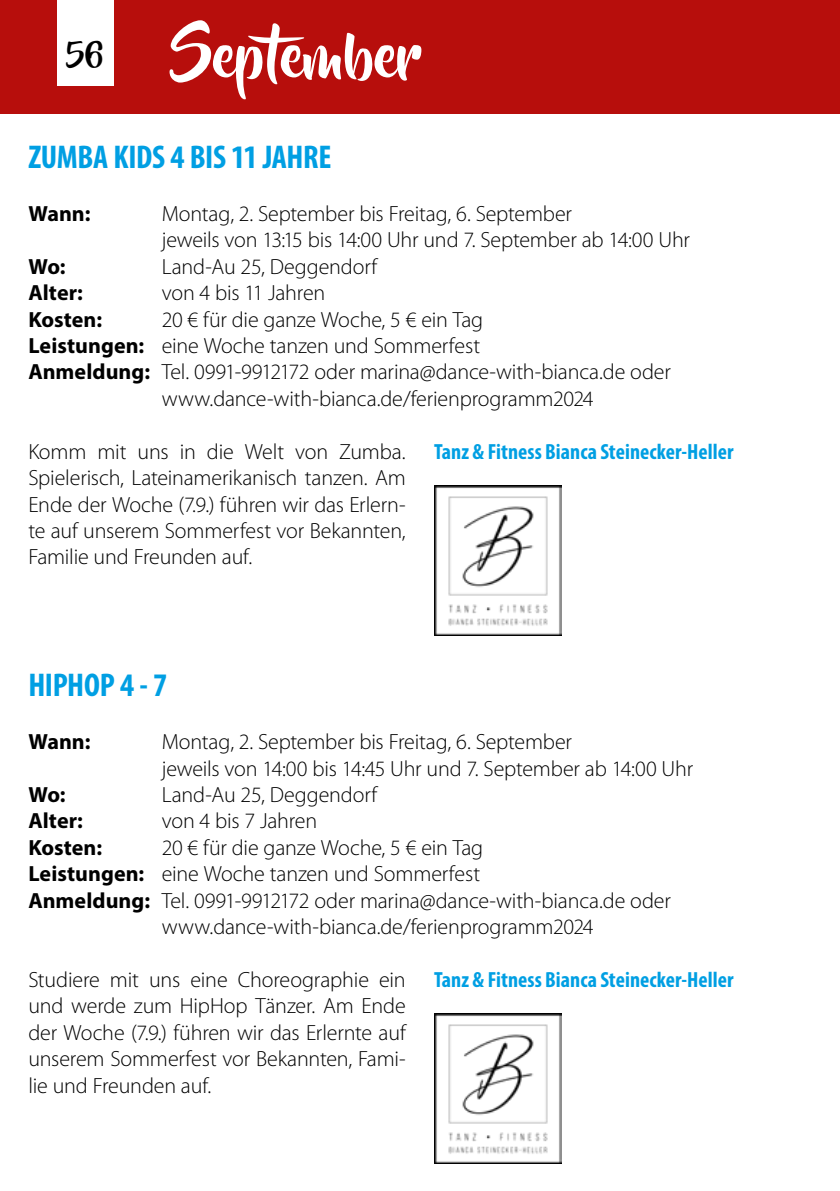
<style>
.page{position:relative;width:840px;height:1191px;background:#fff}
.page>*{position:absolute;margin:0;border:0;box-sizing:border-box;transform-origin:0 0}
.t1{font:60px "Beyond The Mountains";color:#fff}
.t2{font:700 condensed 33px "Myriad Pro";letter-spacing:-.015em;color:#009fe3}
.t3{font:300 22px/26.4px "Myriad Pro";letter-spacing:-.01em;color:#000}
.t4{font:700 condensed 22px "Myriad Pro";color:#009fe3}
.t5{font:700 22px "Myriad Pro";color:#000}
.s1{font-weight:700}
</style>
<div class="page">
<div style="left:0;top:0;width:839px;height:113px;background:#b70e0c"></div>
<div style="left:57px;top:0;width:56px;height:85px;background:#fff"></div>
<img style="left:434px;top:485px;width:127px;height:151px">
<img style="left:434px;top:1013px;width:127px;height:151px">
<h1 class="t1" style="left:66px;top:23px;width:357px"><sup>56</sup> September</h1>
<h2 class="t2" style="left:28px;top:137px;width:304px">ZUMBA KIDS 4 BIS 11 JAHRE</h2>
<p class="t5" style="left:28px;top:199px;width:64px">Wann:</p>
<p class="t3" style="left:162px;top:200px;width:529px">Montag, 2. September bis Freitag, 6. September<br>jeweils von 13:15 bis 14:00 Uhr und 7. September ab 14:00 Uhr</p>
<p class="t5" style="left:28px;top:252px;width:39px">Wo:</p>
<p class="t3" style="left:162px;top:253px;width:217px">Land-Au 25, Deggendorf</p>
<p class="t5" style="left:28px;top:278px;width:56px">Alter:</p>
<p class="t3" style="left:162px;top:279px;width:165px">von 4 bis 11 Jahren</p>
<p class="t5" style="left:28px;top:305px;width:75px">Kosten:</p>
<p class="t3" style="left:162px;top:306px;width:323px">20 € für die ganze Woche, 5 € ein Tag</p>
<p class="t3" style="left:28px;top:332px;width:453px"><span class="s1">Leistungen:</span> eine Woche tanzen und Sommerfest</p>
<p class="t3" style="left:28px;top:359px;width:643px"><span class="s1">Anmeldung:</span> Tel. 0991-9912172 oder marina@dance-with-bianca.de oder</p>
<p class="t3" style="left:162px;top:385px;width:433px">www.dance-with-bianca.de/ferienprogramm2024</p>
<p class="t3" style="left:28px;top:438px;width:379px;text-align:justify">Komm mit uns in die Welt von Zumba.<br>Spielerisch, Lateinamerikanisch tanzen. Am Ende der Woche (7.9.) führen wir das Erlern&shy;te auf unserem Sommerfest vor Bekannten, Familie und Freunden auf.</p>
<p class="t4" style="left:434px;top:437px;width:301px">Tanz &amp; Fitness Bianca Steinecker-Heller</p>
<h2 class="t2" style="left:28px;top:665px;width:140px">HIPHOP 4 - 7</h2>
<p class="t5" style="left:28px;top:727px;width:64px">Wann:</p>
<p class="t3" style="left:162px;top:728px;width:532px">Montag, 2. September bis Freitag, 6. September<br>jeweils von 14:00 bis 14:45 Uhr und 7. September ab 14:00 Uhr</p>
<p class="t5" style="left:28px;top:780px;width:39px">Wo:</p>
<p class="t3" style="left:162px;top:781px;width:217px">Land-Au 25, Deggendorf</p>
<p class="t5" style="left:28px;top:806px;width:56px">Alter:</p>
<p class="t3" style="left:162px;top:807px;width:157px">von 4 bis 7 Jahren</p>
<p class="t5" style="left:28px;top:833px;width:75px">Kosten:</p>
<p class="t3" style="left:162px;top:834px;width:323px">20 € für die ganze Woche, 5 € ein Tag</p>
<p class="t3" style="left:28px;top:860px;width:453px"><span class="s1">Leistungen:</span> eine Woche tanzen und Sommerfest</p>
<p class="t3" style="left:28px;top:887px;width:643px"><span class="s1">Anmeldung:</span> Tel. 0991-9912172 oder marina@dance-with-bianca.de oder</p>
<p class="t3" style="left:162px;top:913px;width:433px">www.dance-with-bianca.de/ferienprogramm2024</p>
<p class="t3" style="left:28px;top:966px;width:379px;text-align:justify">Studiere mit uns eine Choreographie ein und werde zum HipHop Tänzer. Am Ende der Woche (7.9.) führen wir das Erlernte auf unserem Sommerfest vor Bekannten, Fami&shy;lie und Freunden auf.</p>
<p class="t4" style="left:434px;top:965px;width:301px">Tanz &amp; Fitness Bianca Steinecker-Heller</p>
</div>
